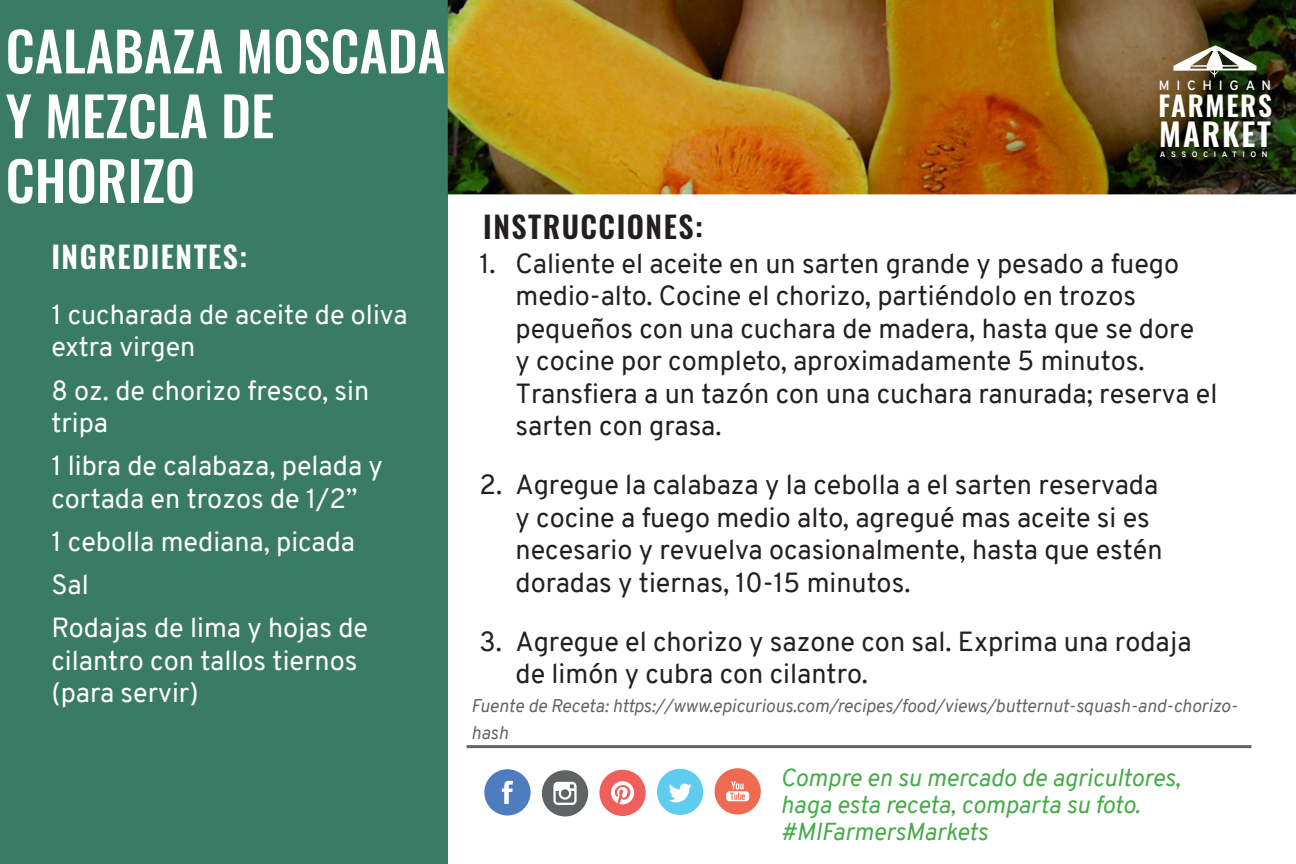
<style>
.page{position:relative;width:1296px;height:864px;background:#fff}
.page>*{position:absolute;margin:0;border:0;box-sizing:border-box;transform-origin:0 0}
.t1{font:500 54px/64.8px "Oswald";color:#fff}
.t2{font:600 31.5px "Oswald";letter-spacing:.06em;color:#fff}
.Ingredients_Header{font:600 30px "Oswald";letter-spacing:.05em;color:#231f20}
.Ingredients_Header-2{font:600 30px "Oswald";letter-spacing:.05em;color:#fff}
.t3{font:600 27.6px "Oswald";letter-spacing:.06em;color:#fff}
.t4{font:27px/32.4px "Overpass";color:#231f20}
.Ingredients{font:27px/32.4px "Overpass";color:#fff}
.Footer-Social_Info{font:italic 24px/27px "Overpass";color:#45ab48}
.Recipe_Source{font:italic 18px/27px "Overpass";color:#626466}
.t5{font:600 13.5px "Overpass";letter-spacing:.5em;color:#fff}
.t6{font:700 8.1px "Overpass";letter-spacing:.7em;color:#fff}
</style>
<div class="page">
<div style="left:0;top:0;width:448px;height:864px;background:#3a7b65"></div>
<img style="left:448px;top:0;width:848px;height:194px">
<svg style="left:1173px;top:45px;width:84px;height:33px"></svg>
<div style="left:657px;top:769px;width:46px;height:46px;background:#60ccf0;border-radius:50%"></div>
<svg style="left:669px;top:784px;width:23px;height:18px"></svg>
<div style="left:599px;top:770px;width:47px;height:46px;background:#f15f5d;border-radius:50%"></div>
<svg style="left:611px;top:781px;width:23px;height:23px"></svg>
<div style="left:484px;top:769px;width:47px;height:47px;background:#4e7cbf;border-radius:50%"></div>
<svg style="left:502px;top:781px;width:11px;height:23px"></svg>
<div style="left:715px;top:768px;width:46px;height:47px;background:#ee6b52;border-radius:50%"></div>
<svg style="left:726px;top:782px;width:23px;height:19px"></svg>
<div style="left:542px;top:770px;width:46px;height:47px;background:#5f6364;border-radius:50%"></div>
<svg style="left:553px;top:782px;width:24px;height:23px"></svg>
<hr style="left:467px;top:745px;width:784px;height:3px;background:#626466">
<p class="t1" style="left:6px;top:22px;width:441px">CALABAZA MOSCADA<br>Y MEZCLA DE</p>
<p class="t1" style="left:6px;top:152px;width:191px">CHORIZO</p>
<p class="Ingredients_Header-2" style="left:51px;top:241px;width:198px">INGREDIENTES:</p>
<p class="Ingredients" style="left:51px;top:299px;width:358px">1 cucharada de aceite de oliva extra virgen</p>
<p class="Ingredients" style="left:51px;top:374px;width:319px">8 oz. de chorizo fresco, sin tripa</p>
<p class="Ingredients" style="left:51px;top:450px;width:333px">1 libra de calabaza, pelada y cortada en trozos de 1/2”</p>
<p class="Ingredients" style="left:51px;top:525px;width:305px">1 cebolla mediana, picada</p>
<p class="Ingredients" style="left:51px;top:569px;width:39px">Sal</p>
<p class="Ingredients" style="left:51px;top:612px;width:318px">Rodajas de lima y hojas de cilantro con tallos tiernos (para servir)</p>
<p class="t5" style="left:1159px;top:76px;width:114px">MICHIGAN</p>
<p class="t3" style="left:1158px;top:91px;width:115px">FARMERS</p>
<p class="t2" style="left:1159px;top:117px;width:113px">MARKET</p>
<p class="Ingredients_Header" style="left:483px;top:211px;width:221px">INSTRUCCIONES:</p>
<p class="t6" style="left:1160px;top:149px;width:109px">ASSOCIATION</p>
<p class="t4" style="left:516px;top:248px;width:704px;text-indent:-36px">1. Caliente el aceite en un sarten grande y pesado a fuego medio-alto. Cocine el chorizo, partiéndolo en trozos pequeños con una cuchara de madera, hasta que se dore<br>y cocine por completo, aproximadamente 5 minutos.<br>Transfiera a un tazón con una cuchara ranurada; reserva el sarten con grasa.</p>
<p class="t4" style="left:516px;top:469px;width:649px;text-indent:-36px">2. Agregue la calabaza y la cebolla a el sarten reservada y cocine a fuego medio alto, agregué mas aceite si es necesario y revuelva ocasionalmente, hasta que estén doradas y tiernas, 10-15 minutos.</p>
<p class="t4" style="left:516px;top:626px;width:678px;text-indent:-36px">3. Agregue el chorizo y sazone con sal. Exprima una rodaja de limón y cubra con cilantro.</p>
<p class="Recipe_Source" style="left:471px;top:693px;width:768px">Fuente de Receta: https://www.epicurious.com/recipes/food/views/butternut-squash-and-chorizo&shy;hash</p>
<p class="Footer-Social_Info" style="left:781px;top:765px;width:402px">Compre en su mercado de agricultores, haga esta receta, comparta su foto. #MIFarmersMarkets</p>
</div>
